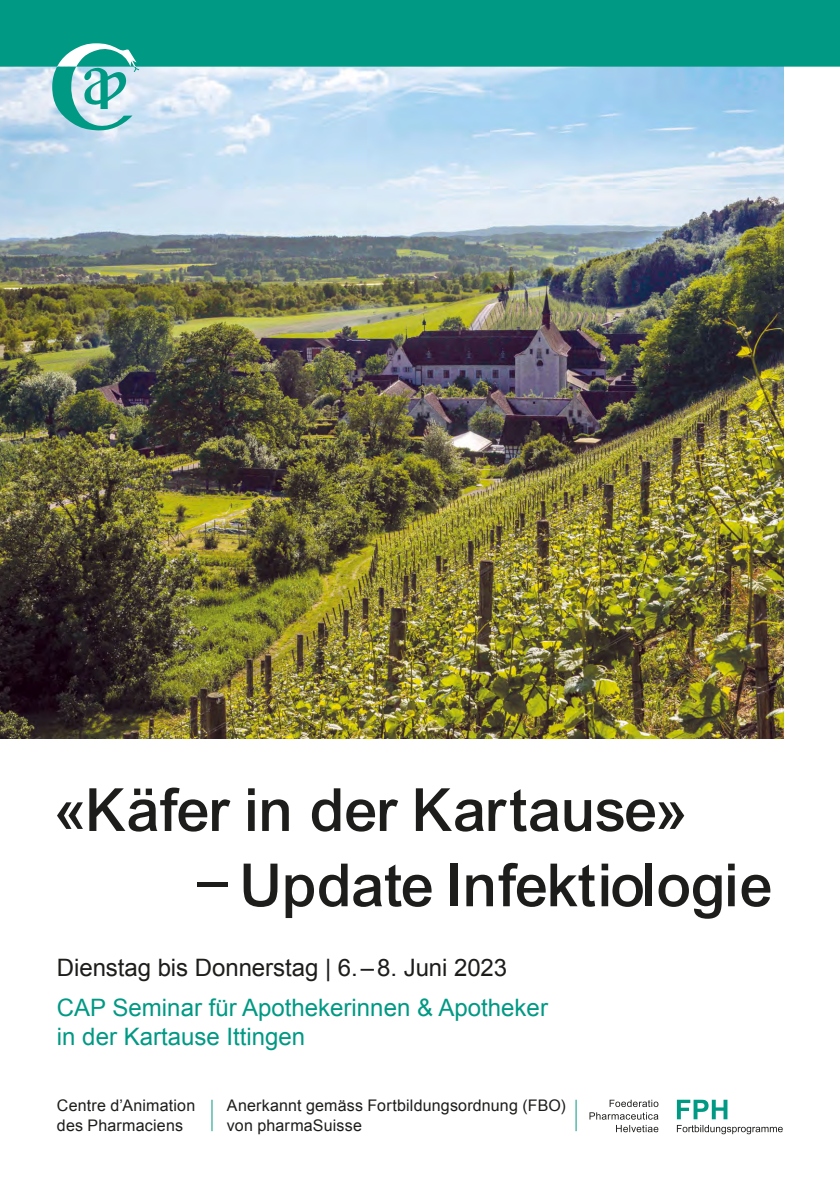
<style>
.page{position:relative;width:840px;height:1191px;background:#fff}
.page>*{position:absolute;margin:0;border:0;box-sizing:border-box;transform-origin:0 0}
.t1{font:64px "Arial Mdm";letter-spacing:-.01em;color:#1d1d1b}
.t2{font:24px/28.8px "Arial";color:#009984}
.t3{font:24px "Arial";letter-spacing:-.005em;color:#1d1d1b}
.t4{font:16px/20px "Arial";letter-spacing:.01em;color:#1d1d1b}
</style>
<div class="page">
<img style="left:0;top:131px;width:782px;height:607px">
<svg style="left:0;top:0;width:839px;height:131px;background:#5cb9b9"></svg>
<svg style="left:676px;top:1099px;width:51px;height:20px"></svg>
<svg style="left:616px;top:1125px;width:42px;height:7px"></svg>
<svg style="left:589px;top:1099px;width:69px;height:20px"></svg>
<svg style="left:676px;top:1125px;width:106px;height:9px"></svg>
<hr style="left:211px;top:1099px;width:1px;height:32px;background:#009984">
<hr style="left:575px;top:1099px;width:1px;height:32px;background:#009984">
<h1 class="t1" style="left:57px;top:775px;width:635px">«Käfer in der Kartause»</h1>
<h1 class="t1" style="left:196px;top:850px;width:579px">– Update Infektiologie</h1>
<h2 class="t3" style="left:57px;top:952px;width:451px">Dienstag bis Donnerstag | 6.–8. Juni 2023</h2>
<h2 class="t2" style="left:57px;top:993px;width:492px">CAP Seminar für Apothekerinnen &amp; Apotheker in der Kartause Ittingen</h2>
<p class="t4" style="left:57px;top:1095px;width:140px">Centre d’Animation des Pharmaciens</p>
<p class="t4" style="left:227px;top:1095px;width:340px">Anerkannt gemäss Fortbildungsordnung (FBO) von pharmaSuisse</p>
</div>
